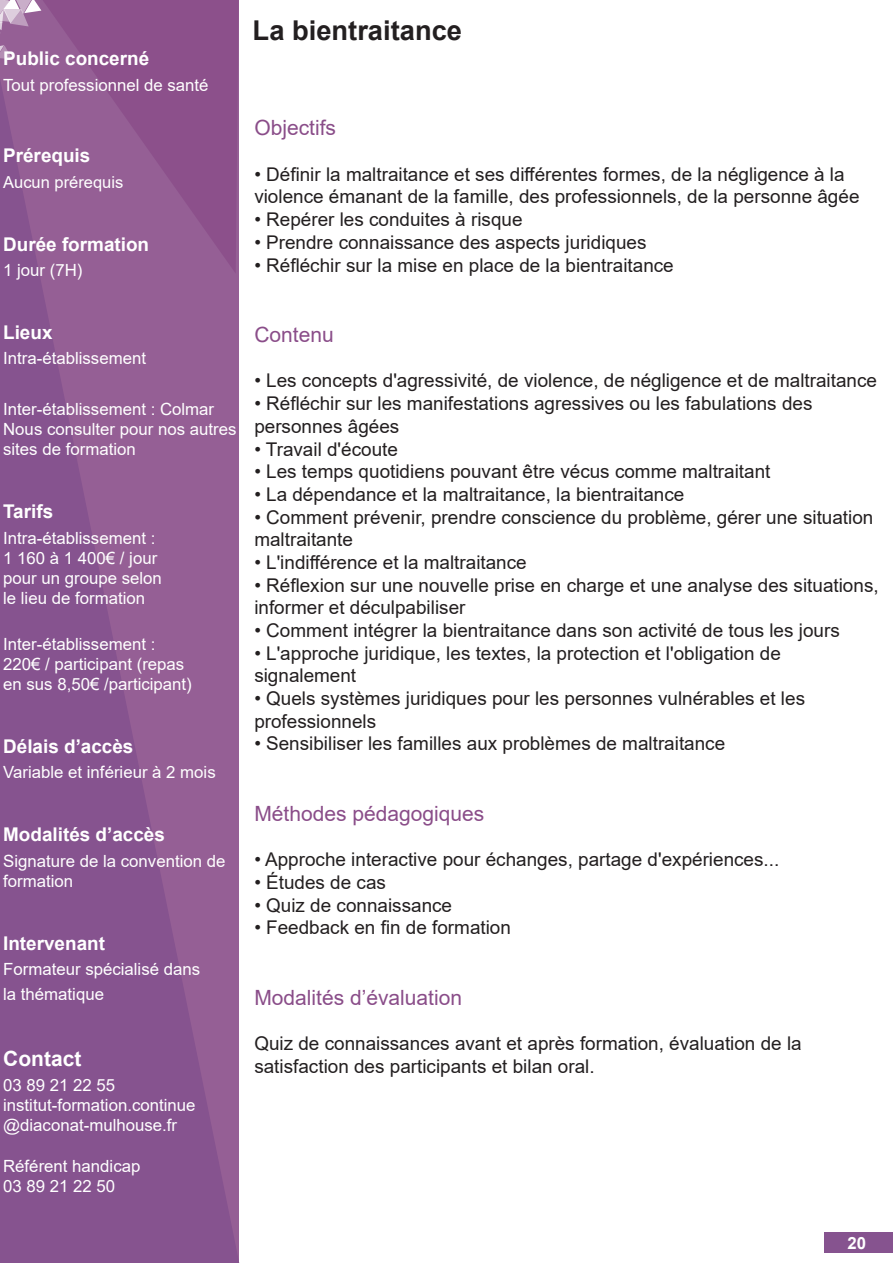
<style>
.page{position:relative;width:893px;height:1263px;background:#fff}
.page>*{position:absolute;margin:0;border:0;box-sizing:border-box;transform-origin:0 0}
.TITRES_DES_FORMATIONS_OK{font:700 27.3px "Arial";color:#231f20}
.sections{font:21px "Arial";color:#8a4d89}
.titres_colonnes{font:700 21px "Arial";color:#fff}
.sections-2{font:18.9px/22.6px "Arial";color:#231f20}
.titres_colonnes-2{font:700 18.9px "Arial";color:#fff}
.texte_colonne{font:16.8px/20.1px "Arial";color:#fff}
.titres_colonnes-3{font:16.8px "Arial";color:#fff}
.t1{font:700 16.8px "Arial";color:#fff}
.texte_colonne-2{font:16.5px "Arial";color:#fff}
</style>
<div class="page">
<svg style="left:0;top:0;width:240px;height:1263px;background:#8d5891"></svg>
<svg style="left:0;top:0;width:41px;height:36px"></svg>
<svg style="left:0;top:45px;width:12px;height:14px"></svg>
<div style="left:824px;top:1233px;width:68px;height:20px;background:#86538f"></div>
<p class="titres_colonnes-2" style="left:3px;top:45px;width:148px">Public concerné</p>
<p class="texte_colonne" style="left:3px;top:75px;width:207px">Tout professionnel de santé</p>
<p class="titres_colonnes-2" style="left:3px;top:142px;width:89px">Prérequis</p>
<p class="texte_colonne-2" style="left:3px;top:170px;width:122px">Aucun prérequis</p>
<p class="titres_colonnes-2" style="left:3px;top:231px;width:147px">Durée formation</p>
<p class="titres_colonnes-3" style="left:3px;top:258px;width:81px">1 jour (7H)</p>
<p class="titres_colonnes-2" style="left:3px;top:319px;width:51px">Lieux</p>
<p class="texte_colonne" style="left:3px;top:348px;width:144px">Intra-établissement</p>
<p class="texte_colonne" style="left:3px;top:399px;width:235px">Inter-établissement : Colmar<br>Nous consulter pour nos autres sites de formation</p>
<p class="titres_colonnes-2" style="left:3px;top:498px;width:52px">Tarifs</p>
<p class="texte_colonne" style="left:3px;top:528px;width:154px">Intra-établissement :</p>
<p class="texte_colonne" style="left:3px;top:548px;width:156px">1 160 à 1 400€ / jour</p>
<p class="texte_colonne" style="left:3px;top:568px;width:160px">pour un groupe selon</p>
<p class="texte_colonne" style="left:3px;top:588px;width:143px">le lieu de formation</p>
<p class="texte_colonne" style="left:3px;top:634px;width:154px">Inter-établissement :</p>
<p class="texte_colonne" style="left:3px;top:654px;width:190px">220€ / participant (repas en sus 8,50€ /participant)</p>
<p class="titres_colonnes-2" style="left:3px;top:733px;width:132px">Délais d’accès</p>
<p class="texte_colonne" style="left:3px;top:762px;width:214px">Variable et inférieur à 2 mois</p>
<p class="titres_colonnes-2" style="left:3px;top:821px;width:163px">Modalités d’accès</p>
<p class="texte_colonne" style="left:3px;top:850px;width:224px">Signature de la convention de formation</p>
<p class="titres_colonnes-2" style="left:3px;top:930px;width:103px">Intervenant</p>
<p class="texte_colonne" style="left:3px;top:956px;width:198px;line-height:25.2px">Formateur spécialisé dans la thématique</p>
<p class="titres_colonnes" style="left:3px;top:1043px;width:80px">Contact</p>
<p class="titres_colonnes-3" style="left:3px;top:1073px;width:114px">03 89 21 22 55</p>
<p class="texte_colonne" style="left:3px;top:1095px;width:194px">institut-formation.continue @diaconat-mulhouse.fr</p>
<p class="texte_colonne" style="left:3px;top:1155px;width:139px">Référent handicap</p>
<p class="texte_colonne" style="left:3px;top:1175px;width:114px">03 89 21 22 50</p>
<p class="TITRES_DES_FORMATIONS_OK" style="left:253px;top:11px;width:211px">La bientraitance</p>
<p class="sections" style="left:254px;top:114px;width:83px">Objectifs</p>
<p class="sections-2" style="left:254px;top:163px;width:607px">• Définir la maltraitance et ses différentes formes, de la négligence à la violence émanant de la famille, des professionnels, de la personne âgée</p>
<p class="sections-2" style="left:254px;top:208px;width:270px">• Repérer les conduites à risque</p>
<p class="sections-2" style="left:254px;top:231px;width:394px">• Prendre connaissance des aspects juridiques</p>
<p class="sections-2" style="left:254px;top:253px;width:421px">• Réfléchir sur la mise en place de la bientraitance</p>
<p class="sections" style="left:254px;top:320px;width:81px">Contenu</p>
<p class="sections-2" style="left:254px;top:369px;width:624px">• Les concepts d'agressivité, de violence, de négligence et de maltraitance</p>
<p class="sections-2" style="left:254px;top:392px;width:560px">• Réfléchir sur les manifestations agressives ou les fabulations des personnes âgées</p>
<p class="sections-2" style="left:254px;top:437px;width:145px">• Travail d'écoute</p>
<p class="sections-2" style="left:254px;top:460px;width:518px">• Les temps quotidiens pouvant être vécus comme maltraitant</p>
<p class="sections-2" style="left:254px;top:483px;width:431px">• La dépendance et la maltraitance, la bientraitance</p>
<p class="sections-2" style="left:254px;top:505px;width:621px">• Comment prévenir, prendre conscience du problème, gérer une situation maltraitante</p>
<p class="sections-2" style="left:254px;top:551px;width:274px">• L'indifférence et la maltraitance</p>
<p class="sections-2" style="left:254px;top:573px;width:626px">• Réflexion sur une nouvelle prise en charge et une analyse des situations, informer et déculpabiliser</p>
<p class="sections-2" style="left:254px;top:619px;width:587px">• Comment intégrer la bientraitance dans son activité de tous les jours</p>
<p class="sections-2" style="left:254px;top:641px;width:528px">• L'approche juridique, les textes, la protection et l'obligation de signalement</p>
<p class="sections-2" style="left:254px;top:687px;width:552px">• Quels systèmes juridiques pour les personnes vulnérables et les professionnels</p>
<p class="sections-2" style="left:254px;top:732px;width:472px">• Sensibiliser les familles aux problèmes de maltraitance</p>
<p class="sections" style="left:254px;top:799px;width:231px">Méthodes pédagogiques</p>
<p class="sections-2" style="left:254px;top:848px;width:526px">• Approche interactive pour échanges, partage d'expériences...</p>
<p class="sections-2" style="left:254px;top:871px;width:133px">• Études de cas</p>
<p class="sections-2" style="left:254px;top:893px;width:199px">• Quiz de connaissance</p>
<p class="sections-2" style="left:254px;top:916px;width:258px">• Feedback en fin de formation</p>
<p class="sections" style="left:254px;top:983px;width:209px">Modalités d’évaluation</p>
<p class="sections-2" style="left:254px;top:1032px;width:549px">Quiz de connaissances avant et après formation, évaluation de la satisfaction des participants et bilan oral.</p>
<p class="t1" style="left:847px;top:1231px;width:20px">20</p>
</div>
